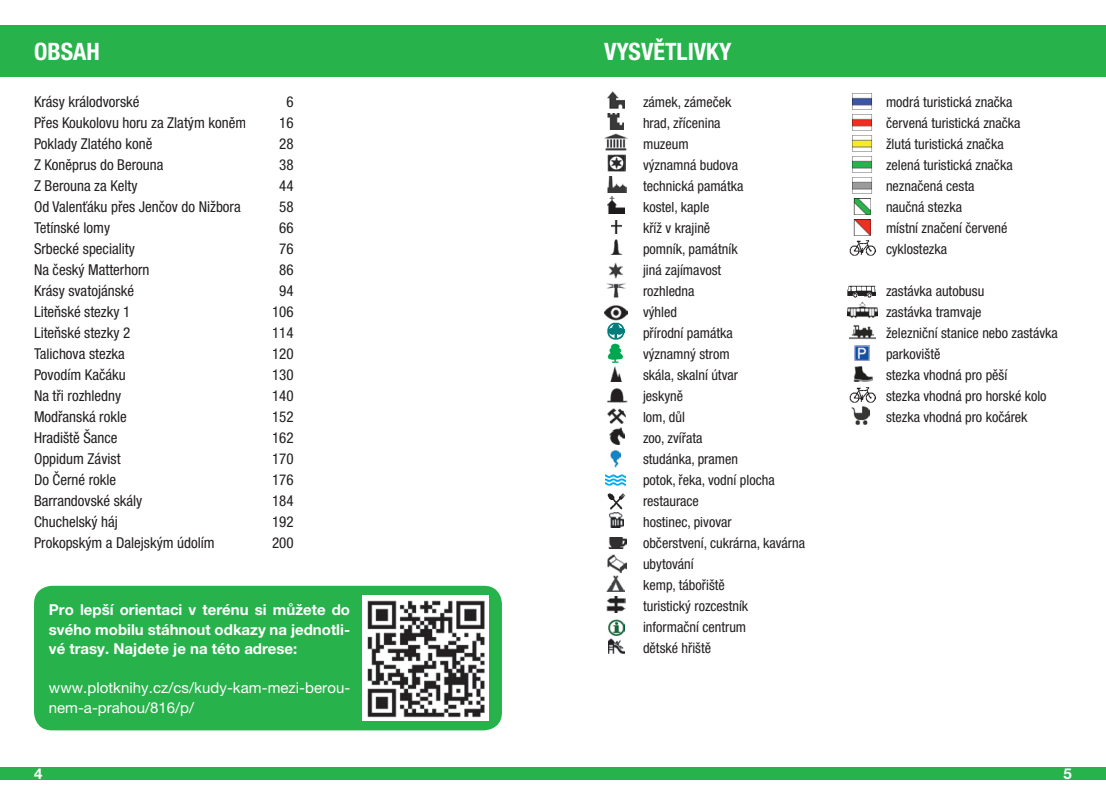
<style>
.page{position:relative;width:1106px;height:808px;background:#fff}
.page>*{position:absolute;margin:0;border:0;box-sizing:border-box;transform-origin:0 0}
.t1{font:700 condensed 24px "Helvetica Neue LT Pro";color:#fff}
.t2{font:condensed 15px "Helvetica Neue LT Pro";color:#231f20}
.t3{font:700 15px/19.5px "Helvetica Neue LT Pro";color:#fff;text-align:justify}
.t4{font:15px/19.5px "Helvetica Neue LT Pro";letter-spacing:.005em;color:#fff}
.t5{font:condensed 14.25px/21px "Helvetica Neue LT Pro";color:#231f20}
</style>
<div class="page">
<div style="left:553px;top:767px;width:553px;height:13px;background:#28b24b"></div>
<div style="left:0;top:767px;width:553px;height:13px;background:#28b24b"></div>
<div style="left:34px;top:586px;width:468px;height:144px;background:#28b24b;border-radius:18px"></div>
<img style="left:607px;top:92px;width:17px;height:17px">
<img style="left:607px;top:113px;width:17px;height:17px">
<img style="left:604px;top:134px;width:23px;height:17px">
<img style="left:607px;top:155px;width:18px;height:17px">
<img style="left:607px;top:176px;width:20px;height:17px">
<img style="left:607px;top:196px;width:17px;height:18px">
<svg style="left:611px;top:220px;width:10px;height:13px"></svg>
<img style="left:610px;top:240px;width:13px;height:15px">
<img style="left:608px;top:263px;width:14px;height:15px">
<img style="left:606px;top:283px;width:19px;height:15px">
<img style="left:604px;top:305px;width:23px;height:15px">
<img style="left:608px;top:322px;width:17px;height:18px">
<img style="left:607px;top:343px;width:16px;height:19px">
<img style="left:610px;top:366px;width:11px;height:16px">
<img style="left:607px;top:388px;width:20px;height:15px">
<img style="left:607px;top:409px;width:19px;height:15px">
<img style="left:609px;top:428px;width:15px;height:17px">
<img style="left:611px;top:451px;width:9px;height:16px">
<img style="left:606px;top:475px;width:19px;height:10px">
<img style="left:607px;top:493px;width:18px;height:16px">
<img style="left:610px;top:513px;width:13px;height:14px">
<img style="left:609px;top:537px;width:17px;height:11px">
<img style="left:607px;top:555px;width:20px;height:17px">
<img style="left:606px;top:576px;width:18px;height:16px">
<img style="left:606px;top:596px;width:20px;height:17px">
<img style="left:608px;top:620px;width:16px;height:15px">
<img style="left:608px;top:639px;width:16px;height:14px">
<svg style="left:852px;top:93px;width:20px;height:143px"></svg>
<img style="left:854px;top:219px;width:16px;height:17px">
<img style="left:849px;top:240px;width:26px;height:15px">
<img style="left:847px;top:286px;width:28px;height:11px">
<img style="left:847px;top:302px;width:30px;height:16px">
<img style="left:849px;top:325px;width:26px;height:14px">
<img style="left:855px;top:345px;width:14px;height:15px">
<img style="left:853px;top:366px;width:20px;height:16px">
<img style="left:849px;top:387px;width:26px;height:15px">
<img style="left:851px;top:406px;width:18px;height:19px">
<div style="left:0;top:26px;width:1106px;height:51px;background:#28b24b"></div>
<img style="left:363px;top:595px;width:125px;height:125px">
<h1 class="t1" style="left:34px;top:37px;width:67px">OBSAH</h1>
<h1 class="t1" style="left:604px;top:37px;width:129px">VYSVĚTLIVKY</h1>
<p class="t2" style="left:34px;top:93px;width:107px">Krásy králodvorské</p>
<p class="t2" style="left:286px;top:93px;width:9px">6</p>
<p class="t2" style="left:34px;top:114px;width:214px">Přes Koukolovu horu za Zlatým koněm</p>
<p class="t2" style="left:279px;top:114px;width:16px">16</p>
<p class="t2" style="left:34px;top:135px;width:120px">Poklady Zlatého koně</p>
<p class="t2" style="left:279px;top:135px;width:16px">28</p>
<p class="t2" style="left:34px;top:156px;width:131px">Z Koněprus do Berouna</p>
<p class="t2" style="left:279px;top:156px;width:16px">38</p>
<p class="t2" style="left:34px;top:177px;width:105px">Z Berouna za Kelty</p>
<p class="t2" style="left:279px;top:177px;width:16px">44</p>
<p class="t2" style="left:34px;top:198px;width:208px">Od Valenťáku přes Jenčov do Nižbora</p>
<p class="t2" style="left:279px;top:198px;width:16px">58</p>
<p class="t2" style="left:34px;top:219px;width:78px">Tetínské lomy</p>
<p class="t2" style="left:279px;top:219px;width:16px">66</p>
<p class="t2" style="left:34px;top:240px;width:102px">Srbecké speciality</p>
<p class="t2" style="left:279px;top:240px;width:16px">76</p>
<p class="t2" style="left:34px;top:261px;width:117px">Na český Matterhorn</p>
<p class="t2" style="left:279px;top:261px;width:16px">86</p>
<p class="t2" style="left:34px;top:282px;width:102px">Krásy svatojánské</p>
<p class="t2" style="left:279px;top:282px;width:16px">94</p>
<p class="t2" style="left:34px;top:303px;width:98px">Liteňské stezky 1</p>
<p class="t2" style="left:272px;top:303px;width:23px">106</p>
<p class="t2" style="left:34px;top:324px;width:98px">Liteňské stezky 2</p>
<p class="t2" style="left:272px;top:324px;width:23px">114</p>
<p class="t2" style="left:34px;top:345px;width:92px">Talichova stezka</p>
<p class="t2" style="left:272px;top:345px;width:23px">120</p>
<p class="t2" style="left:34px;top:366px;width:93px">Povodím Kačáku</p>
<p class="t2" style="left:272px;top:366px;width:23px">130</p>
<p class="t2" style="left:34px;top:387px;width:89px">Na tři rozhledny</p>
<p class="t2" style="left:272px;top:387px;width:23px">140</p>
<p class="t2" style="left:34px;top:408px;width:94px">Modřanská rokle</p>
<p class="t2" style="left:272px;top:408px;width:23px">152</p>
<p class="t2" style="left:34px;top:429px;width:85px">Hradiště Šance</p>
<p class="t2" style="left:272px;top:429px;width:23px">162</p>
<p class="t2" style="left:34px;top:450px;width:88px">Oppidum Závist</p>
<p class="t2" style="left:272px;top:450px;width:23px">170</p>
<p class="t2" style="left:34px;top:471px;width:84px">Do Černé rokle</p>
<p class="t2" style="left:272px;top:471px;width:23px">176</p>
<p class="t2" style="left:34px;top:492px;width:110px">Barrandovské skály</p>
<p class="t2" style="left:272px;top:492px;width:23px">184</p>
<p class="t2" style="left:34px;top:513px;width:85px">Chuchelský háj</p>
<p class="t2" style="left:272px;top:513px;width:23px">192</p>
<p class="t2" style="left:34px;top:534px;width:182px">Prokopským a Dalejským údolím</p>
<p class="t2" style="left:272px;top:534px;width:23px">200</p>
<p class="t5" style="left:643px;top:92px;width:164px">zámek, zámeček<br>hrad, zřícenina<br>muzeum<br>významná budova<br>technická památka<br>kostel, kaple<br>kříž v krajině<br>pomník, památník<br>jiná zajímavost<br>rozhledna<br>výhled<br>přírodní památka<br>významný strom<br>skála, skalní útvar<br>jeskyně<br>lom, důl<br>zoo, zvířata<br>studánka, pramen<br>potok, řeka, vodní plocha restaurace<br>hostinec, pivovar<br>občerstvení, cukrárna, kavárna ubytování<br>kemp, tábořiště<br>turistický rozcestník informační centrum<br>dětské hřiště</p>
<p class="t5" style="left:886px;top:91px;width:136px">modrá turistická značka červená turistická značka žlutá turistická značka zelená turistická značka neznačená cesta<br>naučná stezka<br>místní značení červené cyklostezka</p>
<p class="t5" style="left:886px;top:280px;width:173px">zastávka autobusu<br>zastávka tramvaje<br>železniční stanice nebo zastávka parkoviště<br>stezka vhodná pro pěší<br>stezka vhodná pro horské kolo stezka vhodná pro kočárek</p>
<p class="t3" style="left:49px;top:600px;width:303px">Pro lepší orientaci v terénu si můžete do svého mobilu stáhnout odkazy na jednotli&shy;vé trasy. Najdete je na této adrese:</p>
<p class="t4" style="left:49px;top:678px;width:303px">www.plotknihy.cz/cs/kudy-kam-mezi-berou&shy;nem-a-prahou/816/p/</p>
<p class="t3" style="left:34px;top:764px;width:10px">4</p>
<p class="t3" style="left:1063px;top:764px;width:10px">5</p>
</div>
